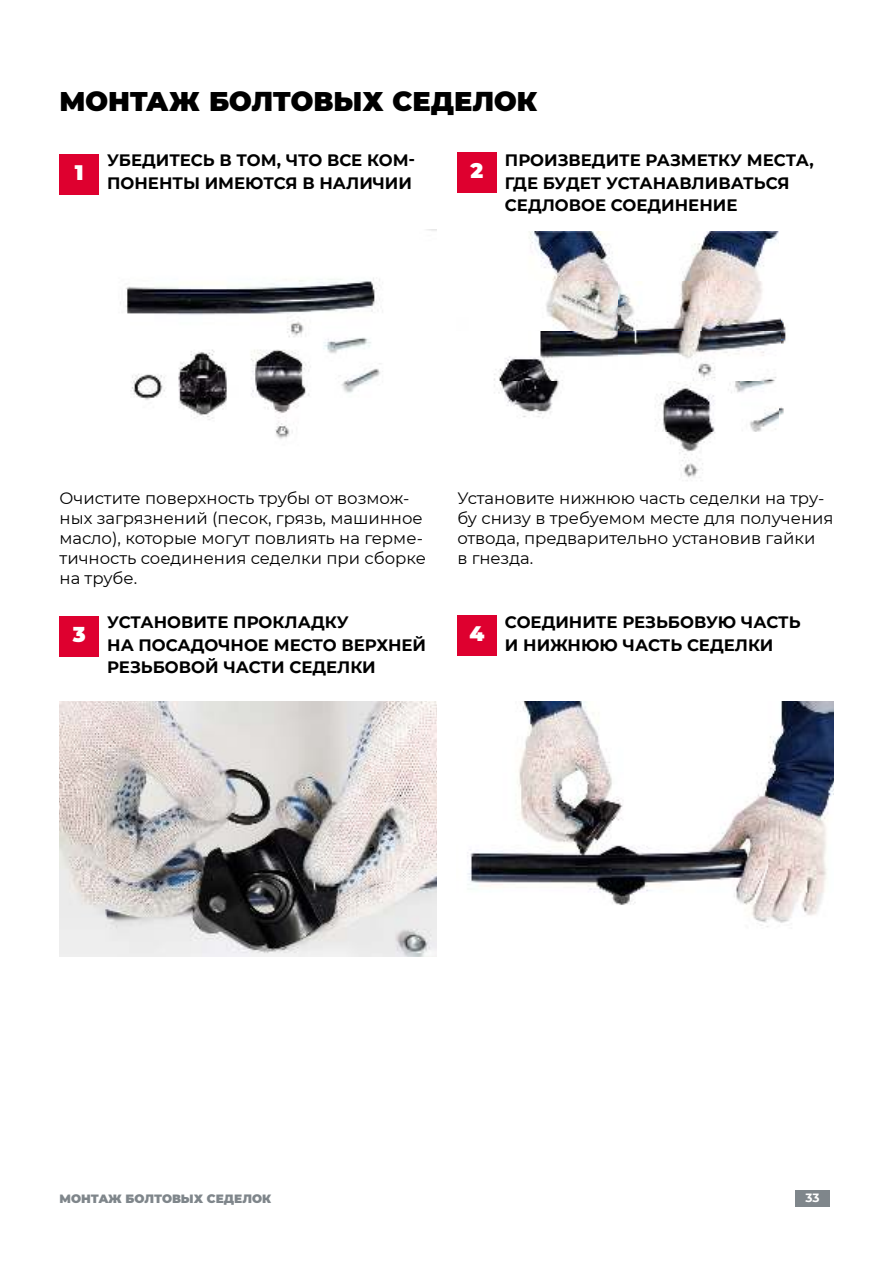
<style>
.page{position:relative;width:893px;height:1263px;background:#fff}
.page>*{position:absolute;margin:0;border:0;box-sizing:border-box;transform-origin:0 0}
.t1{font:900 27px "Montserrat";letter-spacing:-.005em;color:#000}
.t2{font:900 21px "Montserrat";color:#fff}
.t3{font:16.5px/19.8px "Montserrat";color:#000}
.t4{font:700 16.5px/22.5px "Montserrat";color:#000}
.t5{font:900 12px "Montserrat";color:#7f868b}
.t6{font:700 12px "Montserrat";color:#fff}
</style>
<div class="page">
<div style="left:795px;top:1191px;width:34px;height:16px;background:#7f868b"></div>
<div style="left:60px;top:616px;width:39px;height:41px;background:#de002f"></div>
<div style="left:457px;top:615px;width:39px;height:40px;background:#de002f"></div>
<div style="left:60px;top:154px;width:39px;height:41px;background:#de002f"></div>
<div style="left:457px;top:152px;width:39px;height:41px;background:#de002f"></div>
<img style="left:120px;top:229px;width:316px;height:210px">
<img style="left:494px;top:231px;width:292px;height:250px">
<img style="left:60px;top:702px;width:376px;height:255px">
<img style="left:467px;top:702px;width:366px;height:225px">
<h1 class="t1" style="left:60px;top:82px;width:479px">МОНТАЖ БОЛТОВЫХ СЕДЕЛОК</h1>
<p class="t2" style="left:75px;top:162px;width:10px">1</p>
<p class="t4" style="left:107px;top:148px;width:309px">УБЕДИТЕСЬ В ТОМ, ЧТО ВСЕ КОМ-<br>ПОНЕНТЫ ИМЕЮТСЯ В НАЛИЧИИ</p>
<p class="t2" style="left:470px;top:161px;width:14px">2</p>
<p class="t4" style="left:505px;top:148px;width:310px">ПРОИЗВЕДИТЕ РАЗМЕТКУ МЕСТА,<br>ГДЕ БУДЕТ УСТАНАВЛИВАТЬСЯ<br>СЕДЛОВОЕ СОЕДИНЕНИЕ</p>
<p class="t3" style="left:60px;top:488px;width:368px">Очистите поверхность трубы от возмож&shy;ных загрязнений (песок, грязь, машинное масло), которые могут повлиять на герме&shy;тичность соединения седелки при сборке на трубе.</p>
<p class="t3" style="left:457px;top:488px;width:377px">Установите нижнюю часть седелки на тру&shy;бу снизу в требуемом месте для получения отвода, предварительно установив гайки<br>в гнезда.</p>
<p class="t2" style="left:73px;top:624px;width:14px">3</p>
<p class="t4" style="left:107px;top:610px;width:320px">УСТАНОВИТЕ ПРОКЛАДКУ<br>НА ПОСАДОЧНОЕ МЕСТО ВЕРХНЕЙ<br>РЕЗЬБОВОЙ ЧАСТИ СЕДЕЛКИ</p>
<p class="t2" style="left:469px;top:623px;width:16px">4</p>
<p class="t4" style="left:505px;top:610px;width:297px">СОЕДИНИТЕ РЕЗЬБОВУЮ ЧАСТЬ<br>И НИЖНЮЮ ЧАСТЬ СЕДЕЛКИ</p>
<p class="t5" style="left:60px;top:1190px;width:213px">МОНТАЖ БОЛТОВЫХ СЕДЕЛОК</p>
<p class="t6" style="left:805px;top:1192px;width:16px">33</p>
</div>
